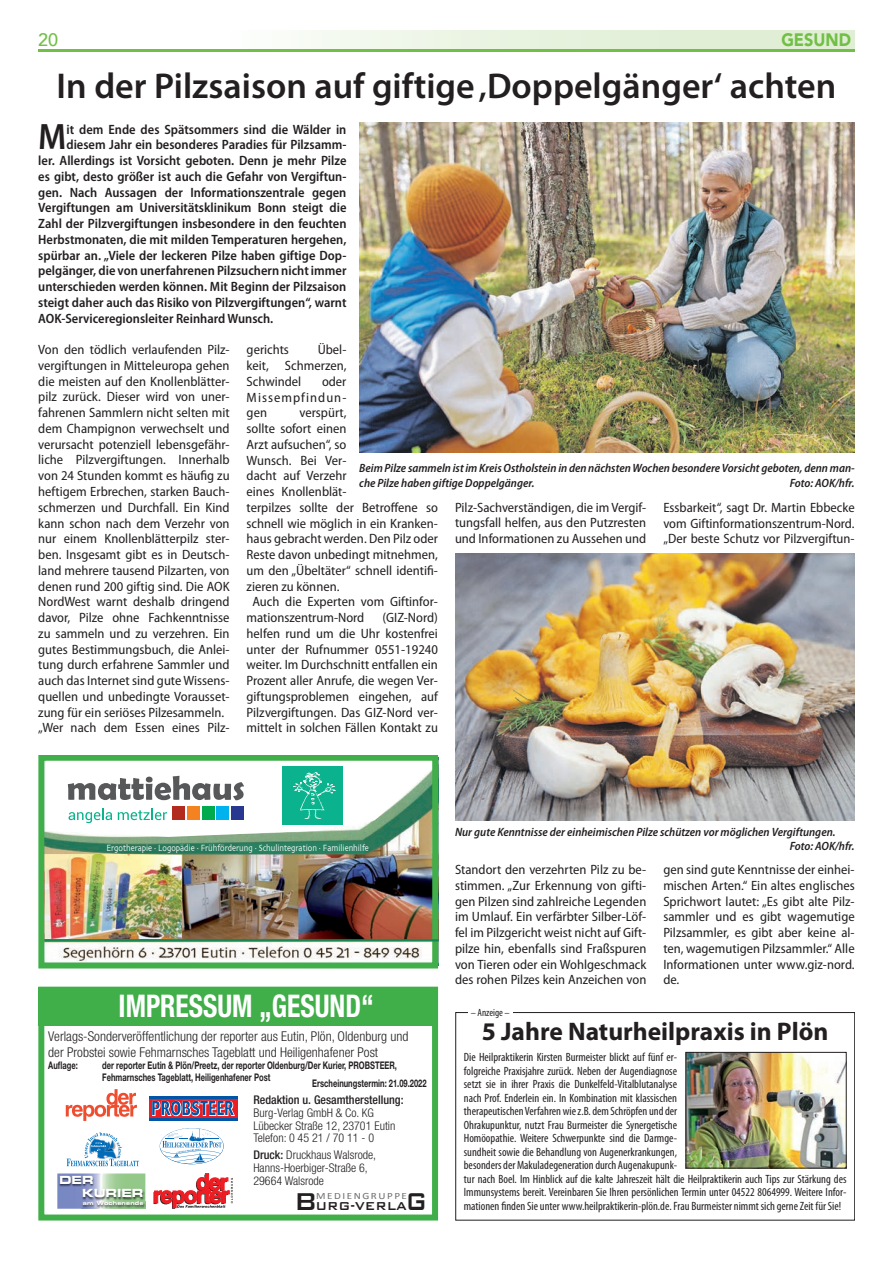
<style>
.page{position:relative;width:893px;height:1263px;background:#fff}
.page>*{position:absolute;margin:0;border:0;box-sizing:border-box;transform-origin:0 0}
.t1{font:500 39.6px "Bank Gothic BT";color:#231f20;scale:.75 1}
.t2{font:600 semi-condensed 36.9px "Myriad Pro";color:#231f20}
.t3{font:600 36px "Myriad Pro";color:#231f20}
.t4{font:700 condensed 31.2px "Helvetica Neue";color:#fff;scale:.88 1}
.t5{font:700 25.5px "Myriad Pro";color:#231f20}
.t6{font:900 18px "Avenir";color:#71bf44;scale:.9 1}
.t7{font:500 18px "Avenir";color:#71bf44}
.t8{font:500 15.3px "Bank Gothic BT";color:#231f20;scale:.92 1}
.t9{font:semi-condensed 13.5px/15.8px "Myriad Pro";color:#231f20;text-align:justify}
.t10{font:600 semi-condensed 13.5px "Myriad Pro";color:#231f20}
.t11{font:300 condensed 13.5px/16.2px "Helvetica Neue";color:#231f20}
.t12{font:condensed 12px/13.5px "Myriad Pro";color:#231f20}
.t13{font:italic 600 semi-condensed 12px/14.2px "Myriad Pro";color:#231f20}
.t14{font:300 condensed 12px/12.8px "Helvetica Neue";color:#231f20}
.t15{font:11.25px "Eurostile LT Std Bold Ex 2";letter-spacing:-.01em;color:#fff}
.t16{font:700 10.5px/12px "Helvetica Neue";color:#231f20;scale:.72 1}
.t17{font:condensed 10.5px "Myriad Pro";color:#231f20}
.t18{font:9.6px "Calibri";letter-spacing:.14em;color:#6c6d70;scale:1.16 1}
.t19{font:9.45px "Skia";color:#fff;scale:.83 1}
.t20{font:5.4px "Eurostile Bold Extended Two";letter-spacing:.04em;color:#fff}
.s1{font-weight:500}
.s2{font-size:32.55px}
</style>
<div class="page">
<div style="left:230px;top:31px;width:625px;height:20px;background:linear-gradient(to right,#f9fcf7,#daebcd)"></div>
<hr style="left:38px;top:49px;width:817px;height:3px;background:#71bf44">
<svg style="left:154px;top:1173px;width:79px;height:36px"></svg>
<div style="left:38px;top:987px;width:400px;height:233px;border:6px solid #40ae49"></div>
<div style="left:38px;top:987px;width:400px;height:38px;background:#40ae49"></div>
<svg style="left:66px;top:1089px;width:71px;height:32px"></svg>
<svg style="left:149px;top:1099px;width:88px;height:19px"></svg>
<svg style="left:152px;top:1101px;width:83px;height:15px"></svg>
<hr style="left:149px;top:1096px;width:88px;height:3px;background:#0154a6">
<hr style="left:149px;top:1118px;width:88px;height:3px;background:#0154a6">
<svg style="left:57px;top:1173px;width:88px;height:36px"></svg>
<img style="left:58px;top:1175px;width:86px;height:25px">
<img style="left:81px;top:1201px;width:64px;height:7px">
<svg style="left:67px;top:1132px;width:72px;height:34px"></svg>
<svg style="left:160px;top:1128px;width:64px;height:36px"></svg>
<img style="left:38px;top:756px;width:400px;height:212px">
<svg style="left:45px;top:756px;width:393px;height:98px"></svg>
<img style="left:45px;top:854px;width:137px;height:85px">
<hr style="left:45px;top:939px;width:393px;height:2px;background:#188753">
<div style="left:455px;top:1012px;width:400px;height:208px;border:1px solid #231f20"></div>
<div style="left:468px;top:1008px;width:44px;height:17px;background:#fff"></div>
<img style="left:688px;top:1054px;width:156px;height:112px">
<div style="left:686px;top:1052px;width:160px;height:116px;border:1px solid #231f20"></div>
<img style="left:359px;top:122px;width:496px;height:330px">
<img style="left:455px;top:554px;width:400px;height:266px">
<p class="t7" style="left:38px;top:24px;width:22px">20</p>
<p class="t6" style="left:781px;top:25px;width:79px">GESUND</p>
<p class="t3" style="left:57px;top:66px;width:781px">In der Pilzsaison auf giftige ‚Doppelgänger‘ achten</p>
<p class="t2" style="left:38px;top:117px;width:30px">M</p>
<p class="t10" style="left:66px;top:122px;width:281px">it dem Ende des Spätsommers sind die Wälder in</p>
<p class="t10" style="left:66px;top:137px;width:281px">diesem Jahr ein besonderes Paradies für Pilzsamm-</p>
<p class="t10" style="left:38px;top:153px;width:310px">ler. Allerdings ist Vorsicht geboten. Denn je mehr Pilze</p>
<p class="t10" style="left:38px;top:169px;width:310px">es gibt, desto größer ist auch die Gefahr von Vergiftun-</p>
<p class="t10" style="left:38px;top:185px;width:310px">gen. Nach Aussagen der Informationszentrale gegen</p>
<p class="t10" style="left:38px;top:200px;width:310px">Vergiftungen am Universitätsklinikum Bonn steigt die</p>
<p class="t10" style="left:38px;top:216px;width:310px">Zahl der Pilzvergiftungen insbesondere in den feuchten</p>
<p class="t10" style="left:38px;top:232px;width:310px">Herbstmonaten, die mit milden Temperaturen hergehen,</p>
<p class="t10" style="left:38px;top:248px;width:310px">spürbar an. „Viele der leckeren Pilze haben giftige Dop-</p>
<p class="t10" style="left:38px;top:263px;width:310px">pelgänger, die von unerfahrenen Pilzsuchern nicht immer</p>
<p class="t10" style="left:38px;top:279px;width:310px">unterschieden werden können. Mit Beginn der Pilzsaison</p>
<p class="t10" style="left:38px;top:295px;width:310px">steigt daher auch das Risiko von Pilzvergiftungen“, warnt</p>
<p class="t10" style="left:38px;top:311px;width:237px">AOK-Serviceregionsleiter Reinhard Wunsch.</p>
<p class="t9" style="left:247px;top:342px;width:101px;text-indent:71px">Übel&shy;keit, Schmerzen, Schwindel</p>
<p class="t9" style="left:38px;top:342px;width:193px;text-align:left">Von den tödlich verlaufenden Pilz&shy;vergiftungen in Mitteleuropa gehen die meisten auf den Knollenblätter&shy;pilz zurück. Dieser wird von uner&shy;fahrenen Sammlern nicht selten mit dem Champignon verwechselt und verursacht potenziell lebensgefähr&shy;liche Pilzvergiftungen. Innerhalb von 24 Stunden kommt es häufig zu heftigem Erbrechen, starken Bauch&shy;schmerzen und Durchfall. Ein Kind kann schon nach dem Verzehr von nur einem Knollenblätterpilz ster&shy;ben. Insgesamt gibt es in Deutsch&shy;land mehrere tausend Pilzarten, von denen rund 200 giftig sind. Die AOK NordWest warnt deshalb dringend davor, Pilze ohne Fachkenntnisse zu sammeln und zu verzehren. Ein gutes Bestimmungsbuch, die Anlei&shy;tung durch erfahrene Sammler und auch das Internet sind gute Wissens&shy;quellen und unbedingte Vorausset&shy;zung für ein seriöses Pilzesammeln. „Wer nach dem Essen eines Pilz-</p>
<p class="t9" style="left:247px;top:342px;width:44px">gerichts</p>
<p class="t9" style="left:247px;top:374px;width:101px;text-indent:75px">oder Missempfindun&shy;gen</p>
<p class="t9" style="left:299px;top:405px;width:48px">verspürt,</p>
<p class="t9" style="left:247px;top:421px;width:101px">sollte sofort einen</p>
<p class="t9" style="left:247px;top:437px;width:101px">Arzt aufsuchen“, so</p>
<p class="t9" style="left:247px;top:452px;width:101px">Wunsch. Bei Ver-</p>
<p class="t9" style="left:247px;top:468px;width:101px">dacht auf Verzehr</p>
<p class="t9" style="left:247px;top:484px;width:101px">eines Knollenblät-</p>
<p class="t9" style="left:247px;top:500px;width:193px">terpilzes sollte der Betroffene so</p>
<p class="t9" style="left:247px;top:515px;width:193px">schnell wie möglich in ein Kranken-</p>
<p class="t9" style="left:247px;top:531px;width:193px">haus gebracht werden. Den Pilz oder</p>
<p class="t9" style="left:247px;top:547px;width:193px">Reste davon unbedingt mitnehmen,</p>
<p class="t9" style="left:247px;top:563px;width:193px">um den „Übeltäter“ schnell identifi-</p>
<p class="t9" style="left:247px;top:578px;width:94px">zieren zu können.</p>
<p class="t9" style="left:252px;top:594px;width:187px">Auch die Experten vom Giftinfor-</p>
<p class="t9" style="left:247px;top:610px;width:119px">mationszentrum-Nord</p>
<p class="t13" style="left:359px;top:461px;width:497px">Beim Pilze sammeln ist im Kreis Ostholstein in den nächsten Wochen besondere Vorsicht geboten, denn man&shy;che Pilze haben giftige Doppelgänger.</p>
<p class="t13" style="left:790px;top:476px;width:67px">Foto: AOK/hfr.</p>
<p class="t9" style="left:455px;top:500px;width:193px">Pilz-Sachverständigen, die im Vergif&shy;tungsfall helfen, aus den Putzresten und Informationen zu Aussehen und</p>
<p class="t9" style="left:663px;top:500px;width:193px">Essbarkeit“, sagt Dr. Martin Ebbecke vom Giftinformationszentrum-Nord. „Der beste Schutz vor Pilzvergiftun-</p>
<p class="t9" style="left:247px;top:610px;width:193px;text-indent:136px">(GIZ-Nord) helfen rund um die Uhr kostenfrei unter der Rufnummer 0551-19240 weiter. Im Durchschnitt entfallen ein Prozent aller Anrufe, die wegen Ver&shy;giftungsproblemen eingehen, auf Pilzvergiftungen. Das GIZ-Nord ver&shy;mittelt in solchen Fällen Kontakt zu</p>
<p class="t19" style="left:106px;top:842px;width:318px">Ergotherapie · Logopädie · Frühförderung · Schulintegration · Familienhilfe</p>
<p class="t4" style="left:119px;top:987px;width:292px">IMPRESSUM „GESUND“</p>
<p class="t11" style="left:48px;top:1028px;width:362px">Verlags-Sonderveröffentlichung der reporter aus Eutin, Plön, Oldenburg und der Probstei sowie Fehmarnsches Tageblatt und Heiligenhafener Post</p>
<p class="t16" style="left:48px;top:1059px;width:43px">Auflage:</p>
<p class="t16" style="left:102px;top:1059px;width:411px">der reporter Eutin &amp; Plön/Preetz, der reporter Oldenburg/Der Kurier, PROBSTEER,<br>Fehmarnsches Tageblatt, Heiligenhafener Post</p>
<p class="t14" style="left:253px;top:1093px;width:152px"><span class="s1">Redaktion u. Gesamtherstellung:<br></span>Burg-Verlag GmbH &amp; Co. KG<br>Lübecker Straße 12, 23701 Eutin<br>Telefon: 0 45 21 / 70 11 - 0</p>
<p class="t14" style="left:253px;top:1149px;width:124px"><span class="s1">Druck:</span> Druckhaus Walsrode,<br>Hanns-Hoerbiger-Straße 6,</p>
<p class="t15" style="left:59px;top:1172px;width:36px">DER</p>
<p class="t14" style="left:253px;top:1174px;width:72px">29664 Walsrode</p>
<p class="t15" style="left:82px;top:1185px;width:63px">KURIER</p>
<p class="t20" style="left:83px;top:1199px;width:62px">am Wochenende</p>
<p class="t8" style="left:294px;top:1197px;width:125px"><span class="s2">B</span>URG-VERLA</p>
<p class="t16" style="left:312px;top:1076px;width:160px">Erscheinungstermin: 21.09.2022</p>
<p class="t18" style="left:316px;top:1189px;width:80px">MEDIENGRUPPE</p>
<p class="t1" style="left:406px;top:1178px;width:29px">g</p>
<p class="t13" style="left:790px;top:825px;width:67px;text-indent:-335px">Nur gute Kenntnisse der einheimischen Pilze schützen vor möglichen Vergiftungen.<br>Foto: AOK/hfr.</p>
<p class="t9" style="left:455px;top:862px;width:193px">Standort den verzehrten Pilz zu be&shy;stimmen. „Zur Erkennung von gifti&shy;gen Pilzen sind zahlreiche Legenden im Umlauf. Ein verfärbter Silber-Löf&shy;fel im Pilzgericht weist nicht auf Gift&shy;pilze hin, ebenfalls sind Fraßspuren von Tieren oder ein Wohlgeschmack des rohen Pilzes kein Anzeichen von</p>
<p class="t9" style="left:663px;top:862px;width:193px">gen sind gute Kenntnisse der einhei&shy;mischen Arten.“ Ein altes englisches Sprichwort lautet: „Es gibt alte Pilz&shy;sammler und es gibt wagemutige Pilzsammler, es gibt aber keine al&shy;ten, wagemutigen Pilzsammler.“ Alle Informationen unter www.giz-nord. de.</p>
<p class="t17" style="left:471px;top:1007px;width:41px">– Anzeige –</p>
<p class="t12" style="left:464px;top:1050px;width:384px">Die Heilpraktikerin Kirsten Burmeister blickt auf fünf er-<br>folgreiche Praxisjahre zurück. Neben der Augendiagnose<br>setzt sie in ihrer Praxis die Dunkelfeld-Vitalblutanalyse<br>nach Prof. Enderlein ein. In Kombination mit klassischen<br>therapeutischen Verfahren wie z.B. dem Schröpfen und der<br>Ohrakupunktur, nutzt Frau Burmeister die Synergetische<br>Homöopathie. Weitere Schwerpunkte sind die Darmge-<br>sundheit sowie die Behandlung von Augenerkrankungen,<br>besonders der Makuladegeneration durch Augenakupunk-<br>tur nach Boel. Im Hinblick auf die kalte Jahreszeit hält die Heilpraktikerin auch Tips zur Stärkung des Immunsystems bereit. Vereinbaren Sie Ihren persönlichen Termin unter 04522 8064999. Weitere Infor&shy;mationen finden Sie unter www.heilpraktikerin-plön.de. Frau Burmeister nimmt sich gerne Zeit für Sie!</p>
<p class="t5" style="left:482px;top:1017px;width:348px">5 Jahre Naturheilpraxis in Plön</p>
</div>
